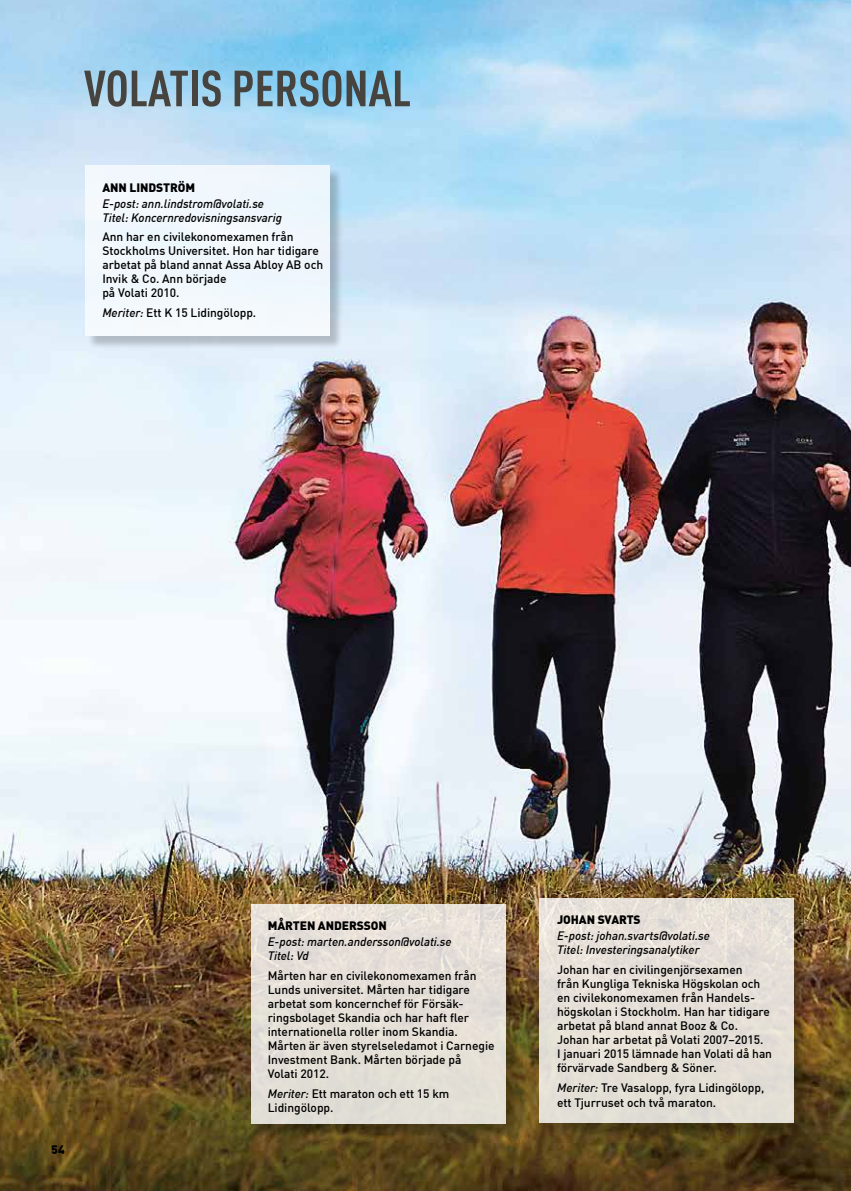
<style>
.page{position:relative;width:851px;height:1191px;background:#fff}
.page>*{position:absolute;margin:0;border:0;box-sizing:border-box;transform-origin:0 0}
.t1{font:700 condensed 50px "DIN Offc Pro";color:#47433f}
.t2{font:500 12px/14px "DIN Offc Pro";letter-spacing:-.005em;color:#000}
.t3{font:italic 500 12px/14px "DIN Offc Pro";letter-spacing:-.005em;color:#000}
.t4{font:900 12px "DIN Offc Pro";letter-spacing:-.005em;color:#000}
.s1{font-style:italic}
</style>
<div class="page">
<img style="left:0;top:0;width:850px;height:1191px">
<div style="left:541px;top:900px;width:266px;height:236px;background:#000;opacity:.3"></div>
<div style="left:539px;top:898px;width:254px;height:225px;background:#e5dfd7"></div>
<div style="left:87px;top:168px;width:256px;height:182px;background:#000;opacity:.3"></div>
<div style="left:85px;top:166px;width:244px;height:170px;background:#f1f8fd"></div>
<div style="left:253px;top:906px;width:266px;height:232px;background:#000;opacity:.3"></div>
<div style="left:251px;top:904px;width:254px;height:220px;background:#e4dfd7"></div>
<h1 class="t1" style="left:84px;top:51px;width:328px">VOLATIS PERSONAL</h1>
<p class="t4" style="left:102px;top:177px;width:94px">ANN LINDSTRÖM</p>
<p class="t3" style="left:102px;top:195px;width:181px">E-post: ann.lindstrom@volati.se<br>Titel: Koncernredovisningsansvarig</p>
<p class="t2" style="left:102px;top:229px;width:222px">Ann har en civilekonomexamen från<br>Stockholms Universitet. Hon har tidigare arbetat på bland annat Assa Abloy AB och<br>Invik &amp; Co. Ann började<br>på Volati 2010.</p>
<p class="t2" style="left:102px;top:304px;width:155px"><span class="s1">Meriter:</span> Ett K 15 Lidingölopp.</p>
<p class="t4" style="left:51px;top:1139px;width:15px">54</p>
<p class="t4" style="left:268px;top:915px;width:121px">MÅRTEN ANDERSSON</p>
<p class="t3" style="left:268px;top:933px;width:185px">E-post: marten.andersson@volati.se<br>Titel: Vd</p>
<p class="t2" style="left:268px;top:967px;width:228px">Mårten har en civilekonomexamen från Lunds universitet. Mårten har tidigare arbetat som koncernchef för Försäk&shy;ringsbolaget Skandia och har haft fler internationella roller inom Skandia.<br>Mårten är även styrelseledamot i Carnegie Investment Bank. Mårten började på<br>Volati 2012.</p>
<p class="t2" style="left:268px;top:1084px;width:183px"><span class="s1">Meriter:</span> Ett maraton och ett 15 km<br>Lidingölopp.</p>
<p class="t4" style="left:557px;top:909px;width:85px">JOHAN SVARTS</p>
<p class="t3" style="left:557px;top:927px;width:154px">E-post: johan.svarts@volati.se<br>Titel: Investeringsanalytiker</p>
<p class="t2" style="left:557px;top:961px;width:216px">Johan har en civilingenjörsexamen<br>från Kungliga Tekniska Högskolan och en civilekonomexamen från Handels&shy;högskolan i Stockholm. Han har tidigare arbetat på bland annat Booz &amp; Co.<br>Johan har arbetat på Volati 2007–2015.<br>I januari 2015 lämnade han Volati då han förvärvade Sandberg &amp; Söner.</p>
<p class="t2" style="left:557px;top:1078px;width:209px;line-height:15px"><span class="s1">Meriter:</span> Tre Vasalopp, fyra Lidingölopp, ett Tjurruset och två maraton.</p>
</div>
